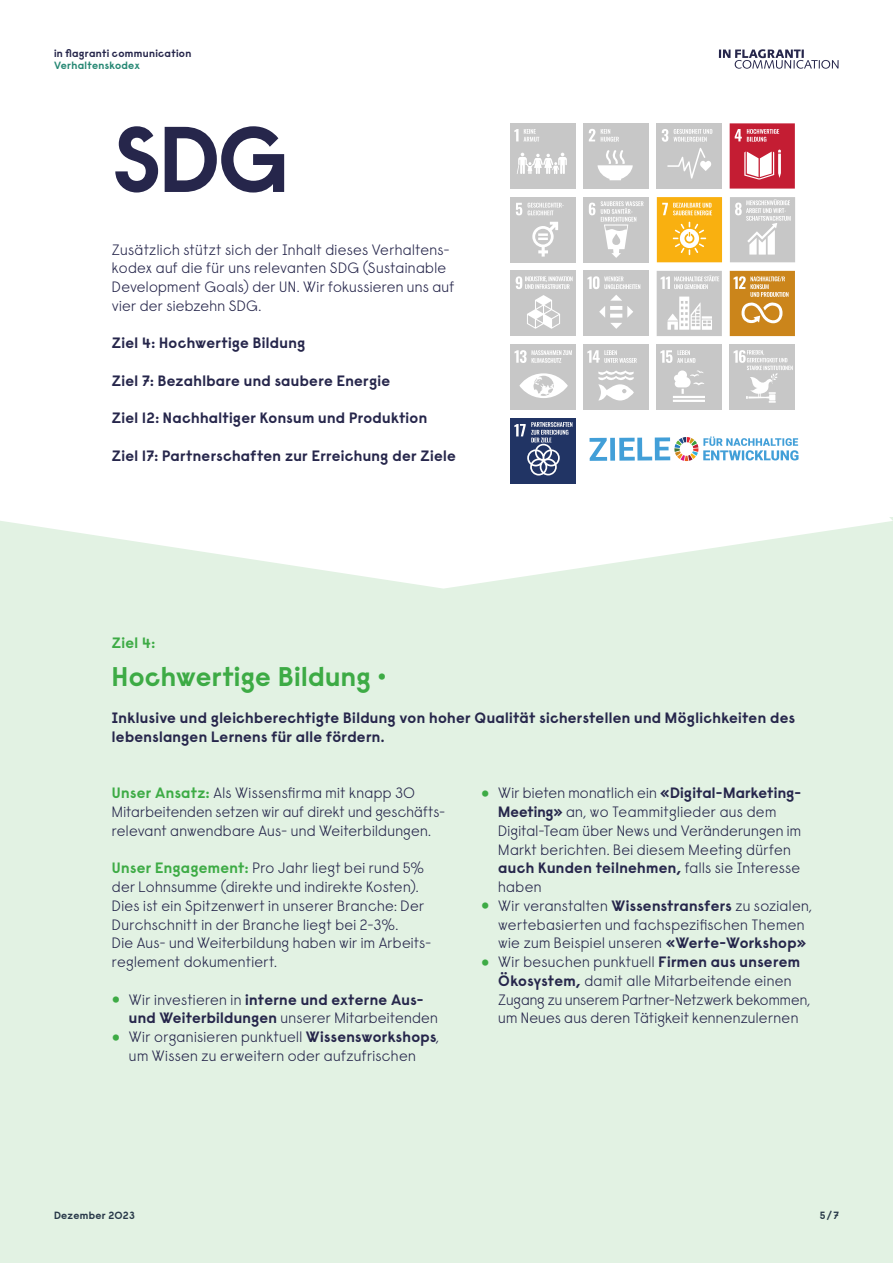
<style>
.page{position:relative;width:893px;height:1263px;background:#fff}
.page>*{position:absolute;margin:0;border:0;box-sizing:border-box;transform-origin:0 0}
.t1{font:700 93px "Raisonne Pro";color:#26264b}
.t2{font:700 27px "Raisonne Pro";letter-spacing:.01em;color:#3dab45}
.t3{font:300 15px/18.8px "Raisonne Pro";letter-spacing:.02em;color:#26264b}
.t4{font:700 15px/18.8px "Raisonne Pro";letter-spacing:.02em;color:#26264b}
.t5{font:700 15px "Raisonne Pro";color:#3dab45}
.t6{font:700 10.5px "Raisonne Pro";letter-spacing:.025em;color:#26264b}
.t7{font:700 10.5px "Raisonne Pro";letter-spacing:.03em;color:#278874}
.s1{font-weight:700;color:#3dab45}
.s2{font-size:27px;color:#3dab45}
.s3{font-weight:300}
.s4{font-weight:700;font-size:27px;color:#3dab45}
.s5{font-weight:700}
</style>
<div class="page">
<svg style="left:719px;top:49px;width:120px;height:19px"></svg>
<div style="left:0;top:517px;width:893px;height:746px;background:#e2f2e3"></div>
<svg style="left:0;top:123px;width:893px;height:466px"></svg>
<div style="left:657px;top:123px;width:65px;height:66px;background:#c7c7c7"></div>
<div style="left:583px;top:123px;width:66px;height:66px;background:#c7c7c7"></div>
<div style="left:510px;top:123px;width:66px;height:66px;background:#c7c7c7"></div>
<svg style="left:730px;top:123px;width:65px;height:66px;background:#d04b5c"></svg>
<svg style="left:662px;top:129px;width:50px;height:50px"></svg>
<svg style="left:589px;top:129px;width:44px;height:51px"></svg>
<div style="left:584px;top:197px;width:65px;height:65px;background:#c7c7c7"></div>
<div style="left:510px;top:197px;width:66px;height:65px;background:#c7c7c7"></div>
<svg style="left:589px;top:201px;width:54px;height:57px"></svg>
<svg style="left:516px;top:203px;width:48px;height:54px"></svg>
<svg style="left:657px;top:197px;width:65px;height:65px;background:#f9ba30"></svg>
<svg style="left:730px;top:197px;width:65px;height:65px;background:#d2d2d2"></svg>
<div style="left:510px;top:271px;width:66px;height:65px;background:#c7c7c7"></div>
<div style="left:584px;top:271px;width:65px;height:65px;background:#c7c7c7"></div>
<svg style="left:516px;top:276px;width:57px;height:53px"></svg>
<svg style="left:587px;top:276px;width:53px;height:53px"></svg>
<svg style="left:657px;top:271px;width:65px;height:65px;background:#d2d2d2"></svg>
<svg style="left:730px;top:271px;width:65px;height:65px;background:#d2973d"></svg>
<div style="left:510px;top:345px;width:66px;height:65px;background:#c7c7c7"></div>
<div style="left:584px;top:345px;width:65px;height:65px;background:#c7c7c7"></div>
<div style="left:657px;top:345px;width:65px;height:65px;background:#c7c7c7"></div>
<div style="left:730px;top:345px;width:65px;height:65px;background:#c7c7c7"></div>
<svg style="left:514px;top:350px;width:58px;height:48px"></svg>
<svg style="left:587px;top:350px;width:50px;height:50px"></svg>
<svg style="left:660px;top:350px;width:45px;height:52px"></svg>
<svg style="left:733px;top:350px;width:60px;height:53px"></svg>
<div style="left:510px;top:418px;width:66px;height:65px;background:#213464"></div>
<svg style="left:514px;top:422px;width:58px;height:53px"></svg>
<svg style="left:589px;top:436px;width:209px;height:25px"></svg>
<svg style="left:514px;top:129px;width:53px;height:45px"></svg>
<p class="t6" style="left:54px;top:46px;width:139px">in flagranti communication</p>
<p class="t7" style="left:54px;top:59px;width:87px">Verhaltenskodex</p>
<h1 class="t1" style="left:112px;top:97px;width:179px">SDG</h1>
<p class="t3" style="left:112px;top:240px;width:344px">Zusätzlich stützt sich der Inhalt dieses Verhaltens&shy;kodex auf die für uns relevanten SDG (Sustainable Development Goals) der UN. Wir fokussieren uns auf vier der siebzehn SDG.</p>
<p class="t4" style="left:112px;top:333px;width:195px">Ziel 4: Hochwertige Bildung</p>
<p class="t4" style="left:112px;top:371px;width:280px">Ziel 7: Bezahlbare und saubere Energie</p>
<p class="t4" style="left:112px;top:408px;width:317px">Ziel 12: Nachhaltiger Konsum und Produktion</p>
<p class="t4" style="left:112px;top:446px;width:345px">Ziel 17: Partnerschaften zur Erreichung der Ziele</p>
<p class="t5" style="left:112px;top:633px;width:45px">Ziel 4:</p>
<h2 class="t2" style="left:112px;top:658px;width:276px">Hochwertige Bildung •</h2>
<p class="t4" style="left:112px;top:708px;width:684px">Inklusive und gleichberechtigte Bildung von hoher Qualität sicherstellen und Möglichkeiten des lebenslangen Lernens für alle fördern.</p>
<p class="t3" style="left:112px;top:784px;width:335px"><span class="s1">Unser Ansatz:</span> Als Wissensfirma mit knapp 30<br>Mitarbeitenden setzen wir auf direkt und geschäfts&shy;relevant anwendbare Aus- und Weiterbildungen.</p>
<p class="t3" style="left:112px;top:859px;width:321px"><span class="s1">Unser Engagement:</span> Pro Jahr liegt bei rund 5% der Lohnsumme (direkte und indirekte Kosten).<br>Dies ist ein Spitzenwert in unserer Branche: Der Durchschnitt in der Branche liegt bei 2-3%.<br>Die Aus- und Weiterbildung haben wir im Arbeits&shy;reglement dokumentiert.</p>
<p class="t4" style="left:129px;top:990px;width:310px;text-indent:-17px"><span class="s2">•</span> <span class="s3">Wir investieren in</span> interne und externe Aus&shy;und Weiterbildungen <span class="s3">unserer Mitarbeitenden</span></p>
<p class="t3" style="left:112px;top:1027px;width:329px;text-align:center"><span class="s4">•</span> Wir organisieren punktuell <span class="s5">Wissensworkshops</span>, um Wissen zu erweitern oder aufzufrischen</p>
<p class="t3" style="left:498px;top:784px;width:304px;text-indent:-17px"><span class="s4">•</span> Wir bieten monatlich ein <span class="s5">«Digital-Marketing-Meeting»</span> an, wo Teammitglieder aus dem Digital-Team über News und Veränderungen im Markt berichten. Bei diesem Meeting dürfen <span class="s5">auch Kunden teilnehmen,</span> falls sie Interesse haben</p>
<p class="t3" style="left:498px;top:896px;width:315px;text-indent:-17px"><span class="s4">•</span> Wir veranstalten <span class="s5">Wissenstransfers</span> zu sozialen, wertebasierten und fachspezifischen Themen wie zum Beispiel unseren <span class="s5">«Werte-Workshop»</span></p>
<p class="t3" style="left:498px;top:952px;width:313px;text-indent:-17px"><span class="s4">•</span> Wir besuchen punktuell <span class="s5">Firmen aus unserem Ökosystem,</span> damit alle Mitarbeitende einen Zugang zu unserem Partner-Netzwerk bekommen, um Neues aus deren Tätigkeit kennenzulernen</p>
<p class="t6" style="left:54px;top:1208px;width:82px">Dezember 2023</p>
<p class="t6" style="left:820px;top:1208px;width:21px">5/7</p>
</div>
